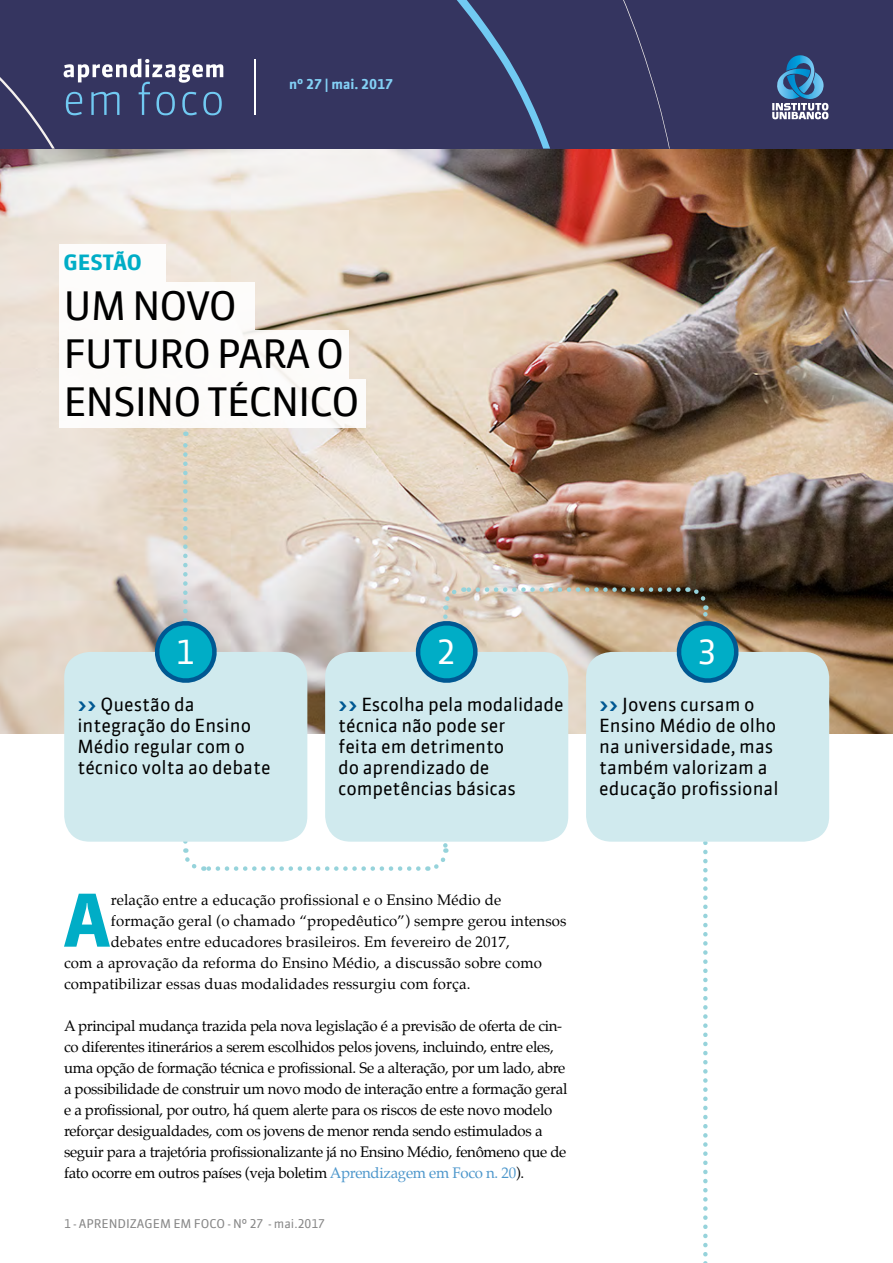
<style>
.page{position:relative;width:893px;height:1263px;background:#fff}
.page>*{position:absolute;margin:0;border:0;box-sizing:border-box;transform-origin:0 0}
.t1{font:700 72.3px "Sanuk Offc";color:#00adc6}
.t2{font:39px/48px "Sanuk Offc";letter-spacing:-.03em;color:#000}
.t3{font:33px "Sanuk Offc";color:#fff}
.t4{font:700 21px "Sanuk Offc";letter-spacing:-.01em;color:#00adc6}
.t5{font:18px/21px "Sanuk Offc";color:#000}
.t6{font:15px/21px "Palatino";letter-spacing:-.02em;color:#000}
.t7{font:15px "Palatino";letter-spacing:.01em;color:#000}
.t8{font:700 13.5px "Sanuk Offc";color:#83d0f5}
.t9{font:12px "Sanuk Offc";color:#878787}
.s1{font-weight:700;color:#005892}
.s2{color:#4c96cb}
</style>
<div class="page">
<img style="left:0;top:149px;width:893px;height:585px">
<div style="left:64px;top:652px;width:243px;height:190px;background:#d0eaee;border-radius:26px"></div>
<div style="left:586px;top:652px;width:243px;height:190px;background:#d0eaee;border-radius:26px"></div>
<svg style="left:148px;top:431px;width:597px;height:832px"></svg>
<div style="left:59px;top:244px;width:106px;height:38px;background:#fff"></div>
<div style="left:59px;top:330px;width:290px;height:49px;background:#fff"></div>
<div style="left:59px;top:282px;width:195px;height:48px;background:#fff"></div>
<div style="left:59px;top:379px;width:307px;height:48px;background:#fff"></div>
<div style="left:0;top:0;width:893px;height:149px;background:#353560"></div>
<svg style="left:772px;top:55px;width:56px;height:64px"></svg>
<hr style="left:255px;top:59px;width:1px;height:56px;background:#fff">
<svg style="left:64px;top:59px;width:159px;height:56px"></svg>
<svg style="left:457px;top:0;width:93px;height:149px"></svg>
<svg style="left:0;top:77px;width:55px;height:72px"></svg>
<svg style="left:623px;top:0;width:47px;height:149px"></svg>
<h3 class="t4" style="left:64px;top:249px;width:80px">GESTÃO</h3>
<p class="t8" style="left:289px;top:76px;width:106px">nº 27 | mai. 2017</p>
<h2 class="t2" style="left:64px;top:282px;width:297px">UM NOVO<br>FUTURO PARA O<br>ENSINO TÉCNICO</h2>
<h3 class="t3" style="left:176px;top:632px;width:20px">1</h3>
<p class="t5" style="left:77px;top:694px;width:195px"><span class="s1">&gt;&gt;</span> Questão da integração do Ensino<br>Médio regular com o técnico volta ao debate</p>
<h3 class="t3" style="left:437px;top:632px;width:20px">2</h3>
<p class="t5" style="left:338px;top:694px;width:227px"><span class="s1">&gt;&gt;</span> Escolha pela modalidade técnica não pode ser<br>feita em detrimento<br>do aprendizado de competências básicas</p>
<h3 class="t3" style="left:698px;top:632px;width:20px">3</h3>
<p class="t5" style="left:599px;top:694px;width:181px"><span class="s1">&gt;&gt;</span> Jovens cursam o<br>Ensino Médio de olho na universidade, mas também valorizam a educação profissional</p>
<h1 class="t1" style="left:64px;top:875px;width:48px">A</h1>
<p class="t7" style="left:111px;top:887px;width:392px">relação entre a educação profissional e o Ensino Médio de</p>
<p class="t7" style="left:111px;top:908px;width:457px">formação geral (o chamado “propedêutico”) sempre gerou intensos</p>
<p class="t7" style="left:111px;top:929px;width:401px">debates entre educadores brasileiros. Em fevereiro de 2017,</p>
<p class="t7" style="left:64px;top:950px;width:479px">com a aprovação da reforma do Ensino Médio, a discussão sobre como</p>
<p class="t7" style="left:64px;top:971px;width:408px">compatibilizar essas duas modalidades ressurgiu com força.</p>
<p class="t6" style="left:64px;top:1015px;width:505px">A principal mudança trazida pela nova legislação é a previsão de oferta de cin&shy;co diferentes itinerários a serem escolhidos pelos jovens, incluindo, entre eles, uma opção de formação técnica e profissional. Se a alteração, por um lado, abre a possibilidade de construir um novo modo de interação entre a formação geral e a profissional, por outro, há quem alerte para os riscos de este novo modelo reforçar desigualdades, com os jovens de menor renda sendo estimulados a seguir para a trajetória profissionalizante já no Ensino Médio, fenômeno que de fato ocorre em outros países (veja boletim <span class="s2">Aprendizagem em Foco n. 20</span>).</p>
<p class="t9" style="left:64px;top:1216px;width:263px">1 - APRENDIZAGEM EM FOCO - Nº 27 - mai.2017</p>
</div>
